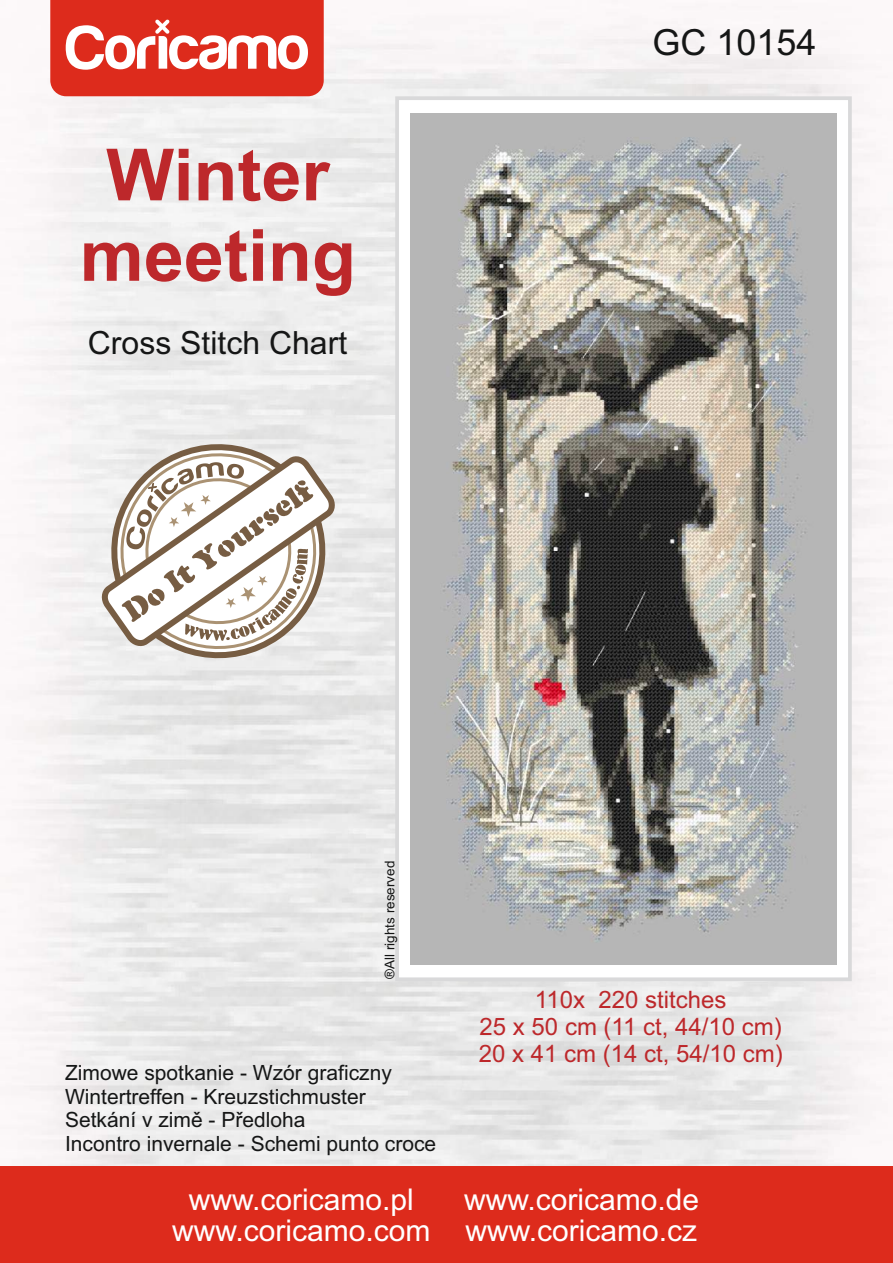
<style>
.page{position:relative;width:893px;height:1263px;background:#fff}
.page>*{position:absolute;margin:0;border:0;box-sizing:border-box;transform-origin:0 0}
.t1{font:700 72px/80.4px "Arial";color:#bd282b;text-align:center}
.t2{font:36px "Arial";color:#151616}
.t3{font:31.95px "Arial";color:#151616}
.t4{font:30px "Arial";color:#fff}
.t5{font:24px/26.8px "Arial";color:#bd282b;text-align:center}
.t6{font:21px/23.4px "Arial";color:#151616}
.t7{font:13.5px "Arial";color:#151616}
</style>
<div class="page">
<svg style="left:50px;top:0;width:274px;height:96px"></svg>
<div style="left:0;top:1166px;width:893px;height:97px;background:#dd2b1c"></div>
<svg style="left:92px;top:433px;width:253px;height:245px"></svg>
<svg style="left:95px;top:449px;width:247px;height:204px;fill:#ececec"></svg>
<svg style="left:121px;top:462px;width:193px;height:179px"></svg>
<svg style="left:393px;top:94px;width:461px;height:889px"></svg>
<img style="left:411px;top:113px;width:425px;height:851px">
<h1 class="t1" style="left:80px;top:141px;width:278px">Winter meeting</h1>
<h3 class="t3" style="left:88px;top:331px;width:261px">Cross Stitch Chart</h3>
<h2 class="t2" style="left:652px;top:28px;width:166px">GC 10154</h2>
<p class="t7" style="left:385px;top:979px;width:119px;rotate:-90deg">®All rights reserved</p>
<p class="t6" style="left:65px;top:1063px;width:373px">Zimowe spotkanie - Wzór graficzny Wintertreffen - Kreuzstichmuster Setkání v zimě - Předloha<br>Incontro invernale - Schemi punto croce</p>
<h3 class="t4" style="left:189px;top:1188px;width:227px">www.coricamo.pl</h3>
<h3 class="t4" style="left:172px;top:1219px;width:260px">www.coricamo.com</h3>
<p class="t5" style="left:479px;top:989px;width:306px">110x 220 stitches<br>25 x 50 cm (11 ct, 44/10 cm)<br>20 x 41 cm (14 ct, 54/10 cm)</p>
<h3 class="t4" style="left:464px;top:1188px;width:237px">www.coricamo.de</h3>
<h3 class="t4" style="left:465px;top:1219px;width:233px">www.coricamo.cz</h3>
</div>
